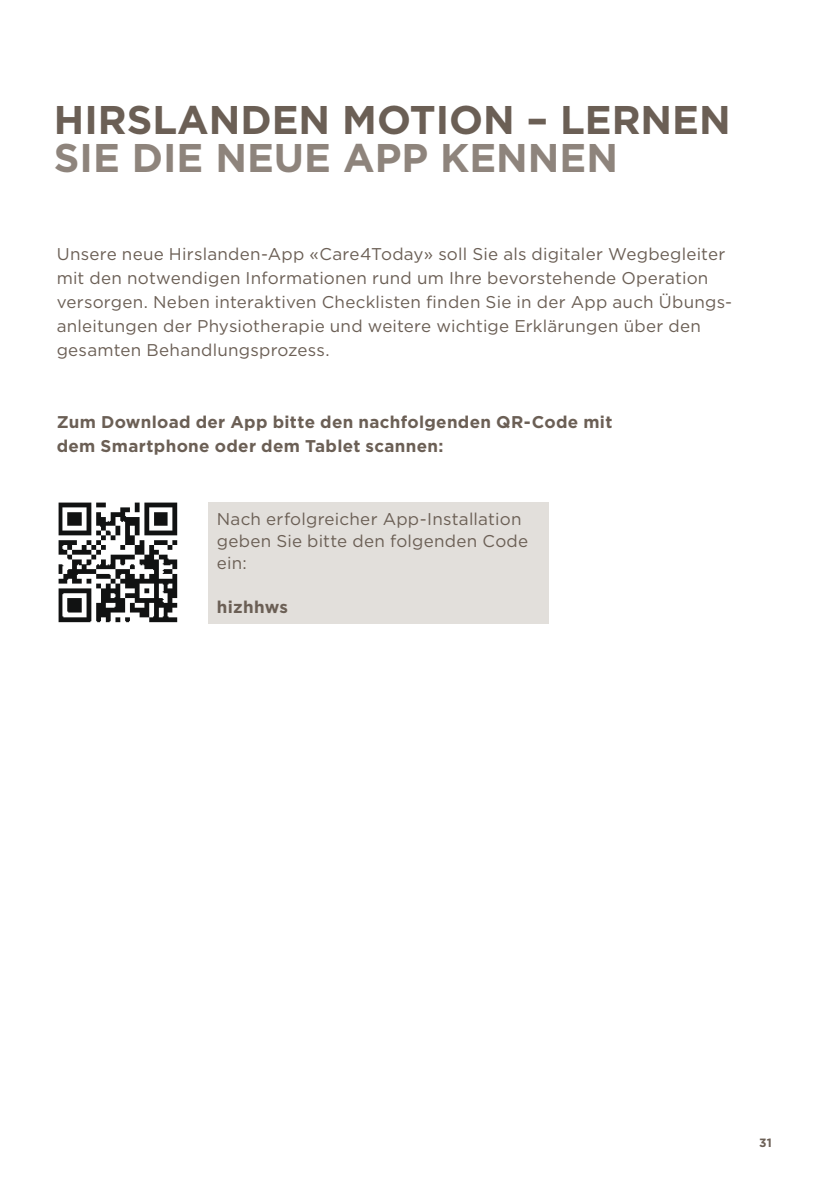
<style>
.page{position:relative;width:840px;height:1191px;background:#fff}
.page>*{position:absolute;margin:0;border:0;box-sizing:border-box;transform-origin:0 0}
.t1{font:700 40px "Gotham";color:#6b5f55}
.t2{font:700 40px "Gotham";color:#8e847c}
.t3{font:17px/24px "Gotham";letter-spacing:.015em;color:#6b5f55}
.t4{font:700 17px/24px "Gotham";letter-spacing:.02em;color:#6b5f55}
.t5{font:700 12px "Gotham";color:#6b5f55}
</style>
<div class="page">
<div style="left:208px;top:503px;width:340px;height:121px;background:#e2dfdb"></div>
<img style="left:58px;top:502px;width:120px;height:121px">
<h1 class="t1" style="left:54px;top:93px;width:678px">HIRSLANDEN MOTION – LERNEN</h1>
<h1 class="t2" style="left:54px;top:131px;width:565px">SIE DIE NEUE APP KENNEN</h1>
<p class="t3" style="left:57px;top:241px;width:674px">Unsere neue Hirslanden-App «Care4Today» soll Sie als digitaler Wegbegleiter mit den notwendigen Informationen rund um Ihre bevorstehende Operation versorgen. Neben interaktiven Checklisten finden Sie in der App auch Übungs&shy;anleitungen der Physiotherapie und weitere wichtige Erklärungen über den gesamten Behandlungsprozess.</p>
<p class="t4" style="left:57px;top:409px;width:557px">Zum Download der App bitte den nachfolgenden QR-Code mit dem Smartphone oder dem Tablet scannen:</p>
<p class="t3" style="left:217px;top:507px;width:313px;line-height:22px">Nach erfolgreicher App-Installation geben Sie bitte den folgenden Code ein:</p>
<p class="t4" style="left:217px;top:595px;width:73px">hizhhws</p>
<p class="t5" style="left:758px;top:1134px;width:14px">31</p>
</div>
